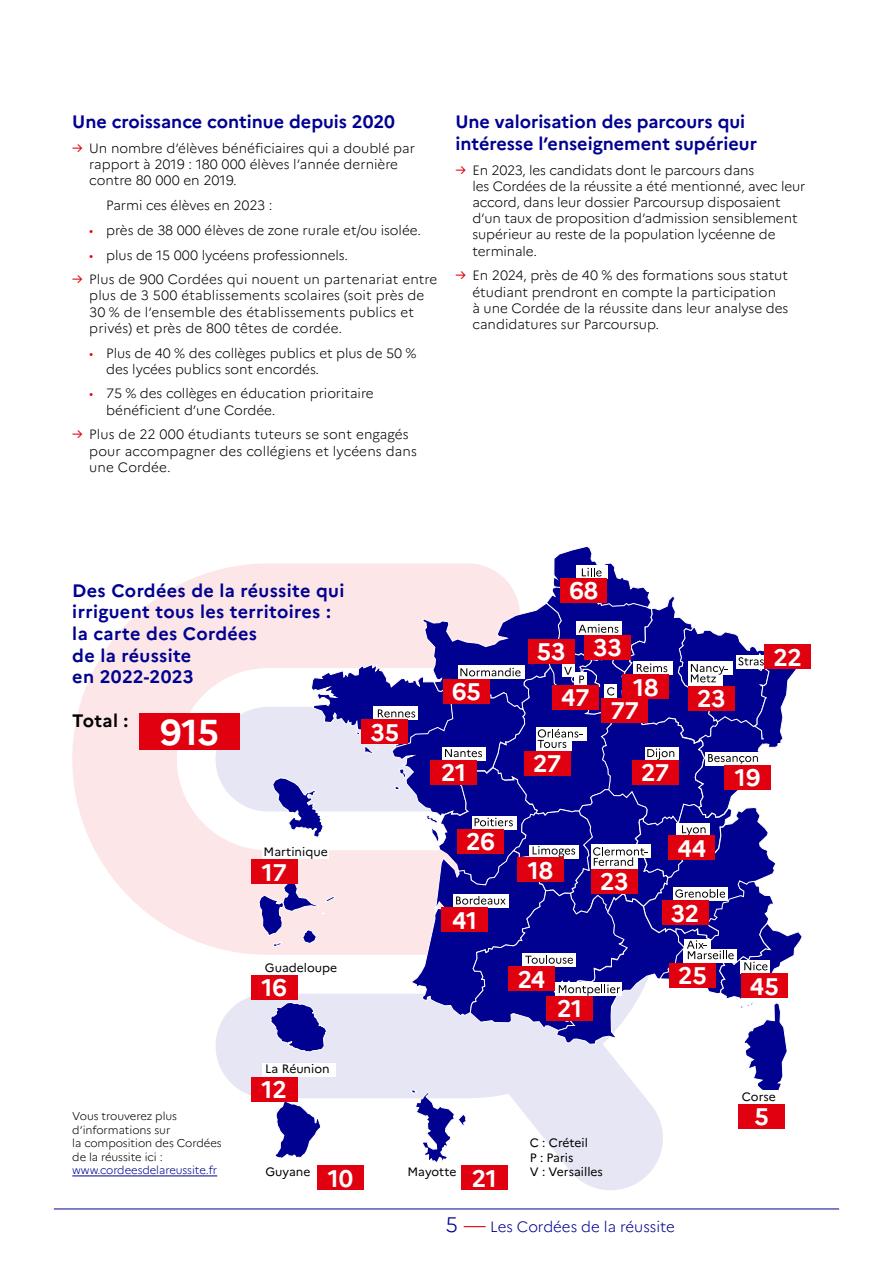
<style>
.page{position:relative;width:893px;height:1263px;background:#fff}
.page>*{position:absolute;margin:0;border:0;box-sizing:border-box;transform-origin:0 0}
.t1{font:700 36px "Marianne";color:#fff}
.t2{font:700 24px "Marianne";letter-spacing:-.01em;color:#fff}
.t3{font:700 18px/21.6px "Marianne";letter-spacing:.02em;color:#000091}
.t4{font:700 18px/21.6px "Marianne";color:#000091}
.t5{font:700 18px "Marianne";letter-spacing:.015em;color:#000}
.t6{font:300 15px "Marianne";color:#000091}
.t7{font:300 13.5px/16.2px "Marianne";letter-spacing:-.005em;color:#000}
.t8{font:12.15px/14.5px "Marianne";color:#000}
.t9{font:300 11.25px/13.5px "Marianne";letter-spacing:-.005em;color:#000}
.t10{font:300 11.25px "Marianne";letter-spacing:-.005em;color:#000091}
.s1{font-weight:400;color:#e0000f}
.s2{color:#e0000f}
.s3{font-size:21px}
.s4{font-size:21px;color:#e0000f}
</style>
<div class="page">
<hr style="left:54px;top:1209px;width:785px;height:1px;background:#000091">
<svg style="left:72px;top:564px;width:186px;height:384px;fill:#fce6e7"></svg>
<svg style="left:216px;top:707px;width:440px;height:483px"></svg>
<div style="left:262px;top:1166px;width:54px;height:13px;background:#fff"></div>
<svg style="left:258px;top:546px;width:545px;height:617px"></svg>
<div style="left:405px;top:1166px;width:56px;height:13px;background:#fff"></div>
<div style="left:669px;top:963px;width:47px;height:24px;background:#e0000f"></div>
<div style="left:584px;top:635px;width:47px;height:24px;background:#e0000f"></div>
<div style="left:724px;top:765px;width:47px;height:24px;background:#e0000f"></div>
<div style="left:441px;top:907px;width:47px;height:24px;background:#e0000f"></div>
<div style="left:591px;top:869px;width:47px;height:24px;background:#e0000f"></div>
<div style="left:738px;top:1104px;width:47px;height:24px;background:#e0000f"></div>
<div style="left:601px;top:698px;width:47px;height:24px;background:#e0000f"></div>
<div style="left:632px;top:760px;width:47px;height:24px;background:#e0000f"></div>
<div style="left:662px;top:900px;width:46px;height:24px;background:#e0000f"></div>
<div style="left:251px;top:975px;width:47px;height:24px;background:#e0000f"></div>
<div style="left:317px;top:1166px;width:47px;height:24px;background:#e0000f"></div>
<div style="left:251px;top:1077px;width:47px;height:24px;background:#e0000f"></div>
<div style="left:560px;top:578px;width:47px;height:24px;background:#e0000f"></div>
<div style="left:517px;top:858px;width:47px;height:24px;background:#e0000f"></div>
<div style="left:668px;top:836px;width:47px;height:24px;background:#e0000f"></div>
<div style="left:251px;top:860px;width:47px;height:24px;background:#e0000f"></div>
<div style="left:461px;top:1166px;width:47px;height:24px;background:#e0000f"></div>
<div style="left:546px;top:996px;width:47px;height:24px;background:#e0000f"></div>
<div style="left:688px;top:686px;width:47px;height:24px;background:#e0000f"></div>
<div style="left:430px;top:760px;width:47px;height:24px;background:#e0000f"></div>
<div style="left:741px;top:974px;width:47px;height:24px;background:#e0000f"></div>
<div style="left:443px;top:679px;width:47px;height:24px;background:#e0000f"></div>
<div style="left:524px;top:751px;width:47px;height:24px;background:#e0000f"></div>
<div style="left:552px;top:685px;width:47px;height:24px;background:#e0000f"></div>
<div style="left:528px;top:639px;width:46px;height:24px;background:#e0000f"></div>
<div style="left:457px;top:829px;width:47px;height:24px;background:#e0000f"></div>
<div style="left:622px;top:675px;width:47px;height:24px;background:#e0000f"></div>
<div style="left:361px;top:720px;width:47px;height:24px;background:#e0000f"></div>
<div style="left:764px;top:645px;width:47px;height:24px;background:#e0000f"></div>
<div style="left:508px;top:966px;width:47px;height:24px;background:#e0000f"></div>
<div style="left:139px;top:713px;width:101px;height:36px;background:#e0000f"></div>
<hr style="left:72px;top:1175px;width:145px;height:1px;background:#000091">
<h3 class="t4" style="left:72px;top:111px;width:324px">Une croissance continue depuis 2020</h3>
<p class="t7" style="left:89px;top:140px;width:327px;text-indent:-17px"><span class="s1">→</span> Un nombre d’élèves bénéficiaires qui a doublé par rapport à 2019 : 180 000 élèves l’année dernière contre 80 000 en 2019.</p>
<p class="t7" style="left:106px;top:197px;width:167px">Parmi ces élèves en 2023 :</p>
<p class="t7" style="left:89px;top:222px;width:333px"><span class="s2">•</span> près de 38 000 élèves de zone rurale et/ou isolée.</p>
<p class="t7" style="left:89px;top:247px;width:260px"><span class="s2">•</span> plus de 15 000 lycéens professionnels.</p>
<p class="t7" style="left:89px;top:271px;width:350px;text-indent:-17px"><span class="s1">→</span> Plus de 900 Cordées qui nouent un partenariat entre plus de 3 500 établissements scolaires (soit près de 30 % de l’ensemble des établissements publics et privés) et près de 800 têtes de cordée.</p>
<p class="t7" style="left:106px;top:345px;width:312px;text-indent:-17px"><span class="s2">•</span> Plus de 40 % des collèges publics et plus de 50 % des lycées publics sont encordés.</p>
<p class="t7" style="left:106px;top:386px;width:269px;text-indent:-17px"><span class="s2">•</span> 75 % des collèges en éducation prioritaire bénéficient d’une Cordée.</p>
<p class="t7" style="left:89px;top:426px;width:329px;text-indent:-17px"><span class="s1">→</span> Plus de 22 000 étudiants tuteurs se sont engagés pour accompagner des collégiens et lycéens dans une Cordée.</p>
<h3 class="t4" style="left:455px;top:111px;width:303px">Une valorisation des parcours qui intéresse l’enseignement supérieur</h3>
<p class="t7" style="left:472px;top:162px;width:335px;text-indent:-17px"><span class="s1">→</span> En 2023, les candidats dont le parcours dans<br>les Cordées de la réussite a été mentionné, avec leur accord, dans leur dossier Parcoursup disposaient d’un taux de proposition d’admission sensiblement supérieur au reste de la population lycéenne de terminale.</p>
<p class="t7" style="left:472px;top:267px;width:317px;text-indent:-17px"><span class="s1">→</span> En 2024, près de 40 % des formations sous statut étudiant prendront en compte la participation<br>à une Cordée de la réussite dans leur analyse des candidatures sur Parcoursup.</p>
<h3 class="t3" style="left:72px;top:579px;width:274px">Des Cordées de la réussite qui irriguent tous les territoires : la carte des Cordées<br>de la réussite<br>en 2022-2023</h3>
<h1 class="t1" style="left:160px;top:710px;width:60px">915</h1>
<h3 class="t5" style="left:72px;top:709px;width:58px">Total :</h3>
<h2 class="t2" style="left:371px;top:718px;width:30px">35</h2>
<h2 class="t2" style="left:452px;top:677px;width:30px">65</h2>
<h2 class="t2" style="left:570px;top:576px;width:30px">68</h2>
<h2 class="t2" style="left:537px;top:637px;width:30px">53</h2>
<h2 class="t2" style="left:593px;top:633px;width:30px">33</h2>
<h2 class="t2" style="left:561px;top:683px;width:30px">47</h2>
<h2 class="t2" style="left:633px;top:672px;width:27px">18</h2>
<h2 class="t2" style="left:610px;top:696px;width:30px">77</h2>
<h2 class="t2" style="left:697px;top:684px;width:30px">23</h2>
<h2 class="t2" style="left:773px;top:643px;width:30px">22</h2>
<p class="t9" style="left:72px;top:1110px;width:151px">Vous trouverez plus d’informations sur<br>la composition des Cordées de la réussite ici :</p>
<p class="t10" style="left:72px;top:1163px;width:146px">www.cordeesdelareussite.fr</p>
<p class="t8" style="left:264px;top:844px;width:66px">Martinique</p>
<h2 class="t2" style="left:262px;top:857px;width:27px">17</h2>
<p class="t8" style="left:265px;top:960px;width:74px">Guadeloupe</p>
<h2 class="t2" style="left:262px;top:973px;width:27px">16</h2>
<p class="t8" style="left:265px;top:1061px;width:66px">La Réunion</p>
<h2 class="t2" style="left:262px;top:1075px;width:27px">12</h2>
<h2 class="t2" style="left:441px;top:758px;width:27px">21</h2>
<h2 class="t2" style="left:466px;top:827px;width:30px">26</h2>
<h2 class="t2" style="left:452px;top:905px;width:27px">41</h2>
<p class="t8" style="left:265px;top:1164px;width:47px">Guyane</p>
<p class="t8" style="left:408px;top:1164px;width:50px">Mayotte</p>
<h2 class="t2" style="left:328px;top:1164px;width:27px">10</h2>
<h2 class="t2" style="left:472px;top:1164px;width:27px">21</h2>
<h2 class="t2" style="left:533px;top:749px;width:30px">27</h2>
<h2 class="t2" style="left:641px;top:758px;width:30px">27</h2>
<h2 class="t2" style="left:528px;top:856px;width:27px">18</h2>
<h2 class="t2" style="left:600px;top:867px;width:30px">23</h2>
<h2 class="t2" style="left:518px;top:964px;width:29px">24</h2>
<h2 class="t2" style="left:557px;top:994px;width:27px">21</h2>
<h2 class="t2" style="left:677px;top:834px;width:30px">44</h2>
<h2 class="t2" style="left:671px;top:898px;width:30px">32</h2>
<h2 class="t2" style="left:678px;top:961px;width:30px">25</h2>
<p class="t8" style="left:530px;top:1135px;width:75px">C : Créteil<br>P : Paris<br>V : Versailles</p>
<p class="t6" style="left:445px;top:1217px;width:231px"><span class="s3">5</span> <span class="s4">—</span> Les Cordées de la réussite</p>
<h2 class="t2" style="left:735px;top:763px;width:27px">19</h2>
<h2 class="t2" style="left:750px;top:971px;width:30px">45</h2>
<p class="t8" style="left:742px;top:1089px;width:35px">Corse</p>
<h2 class="t2" style="left:754px;top:1102px;width:16px">5</h2>
</div>
